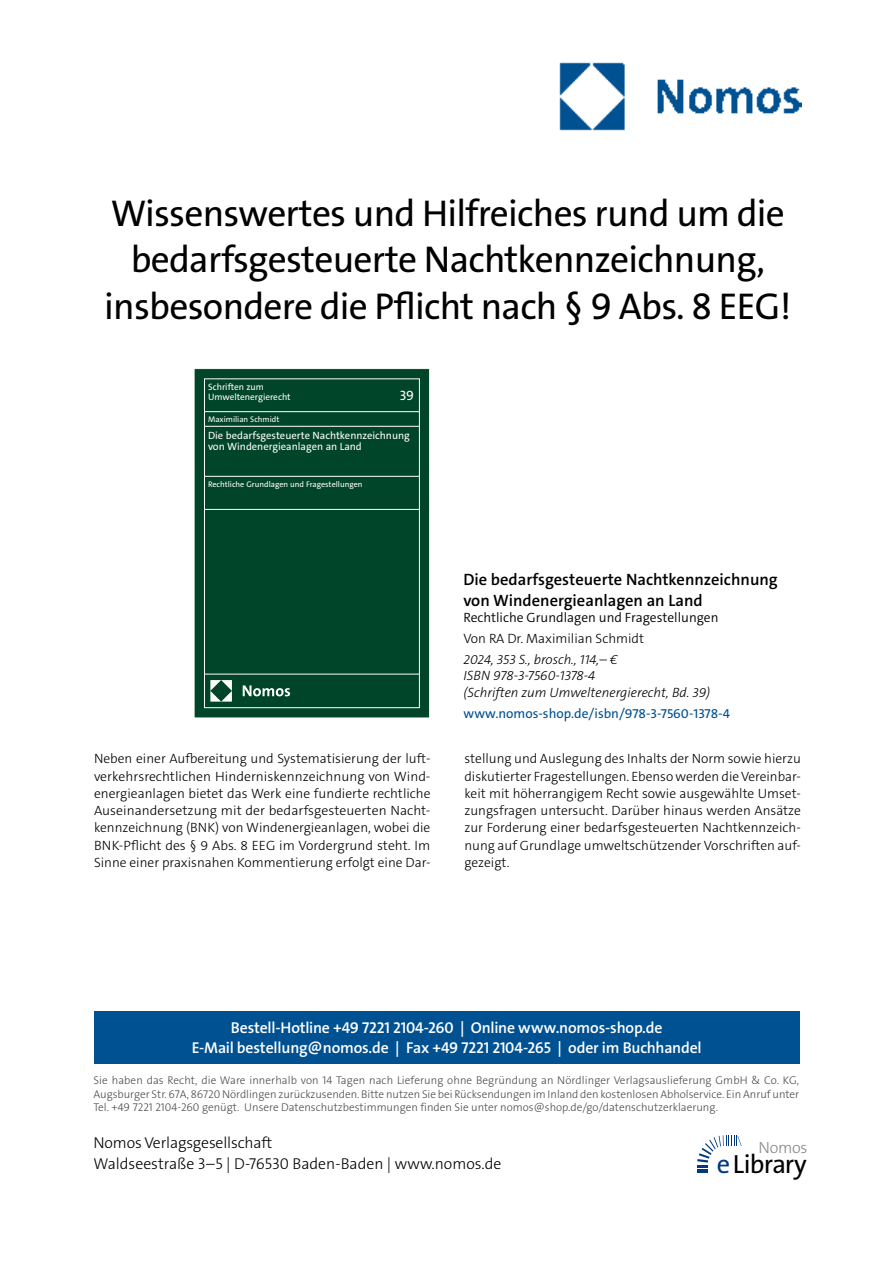
<style>
.page{position:relative;width:893px;height:1263px;background:#fff}
.page>*{position:absolute;margin:0;border:0;box-sizing:border-box;transform-origin:0 0}
.t1{font:37.5px/46.5px "The Sans Os F";letter-spacing:-.02em;color:#000;text-align:center}
.t2{font:26.4px "The Sans Os F";letter-spacing:-.03em;color:#000}
.t3{font:600 16.5px/21px "The Sans C5";color:#000}
.t4{font:300 16.2px "The Sans Os F";letter-spacing:-.02em;color:#87888a}
.t5{font:600 15.75px/21px "The Sans Os F";letter-spacing:-.01em;color:#fff;text-align:center}
.t6{font:300 15.75px/21px "The Sans Os F";color:#000}
.t7{font:300 13.5px/17.2px "The Sans C5";color:#000;text-align:justify}
.t8{font:italic 300 13.5px/16.5px "The Sans C5";color:#000}
.t9{font:13.5px "The Sans C5";color:#005192}
.t10{font:300 13.5px "The Sans C5";color:#000}
.t11{font:13.5px "The Sans C5";color:#fff}
.t12{font:300 11.25px/13.5px "The Sans Os F";color:#4b4b4d;text-align:justify}
.t13{font:10.65px/11.7px "The Sans C5";color:#fff}
.t14{font:9.3px/10.4px "The Sans C5";color:#fff}
.t15{font:8.1px "The Sans C5";color:#fff}
.s1{color:#003882}
</style>
<div class="page">
<img style="left:559px;top:62px;width:243px;height:69px">
<div style="left:94px;top:1011px;width:705px;height:52px;background:#005192"></div>
<svg style="left:697px;top:1135px;width:45px;height:38px"></svg>
<div style="left:194px;top:369px;width:236px;height:348px;background:#00442a"></div>
<div style="left:204px;top:379px;width:216px;height:329px;border:1px solid #fff"></div>
<hr style="left:204px;top:411px;width:216px;height:1px;background:#fff">
<hr style="left:204px;top:426px;width:216px;height:1px;background:#fff">
<hr style="left:204px;top:476px;width:216px;height:1px;background:#fff">
<hr style="left:204px;top:509px;width:216px;height:1px;background:#fff">
<hr style="left:204px;top:674px;width:216px;height:1px;background:#fff">
<svg style="left:243px;top:685px;width:47px;height:11px"></svg>
<svg style="left:210px;top:680px;width:22px;height:22px"></svg>
<h1 class="t1" style="left:104px;top:194px;width:689px">Wissenswertes und Hilfreiches rund um die bedarfsgesteuerte Nachtkennzeichnung, insbesondere die Pflicht nach § 9 Abs. 8 EEG!</h1>
<p class="t14" style="left:208px;top:382px;width:84px">Schriften zum<br>Umweltenergierecht</p>
<p class="t11" style="left:400px;top:387px;width:16px">39</p>
<p class="t15" style="left:208px;top:414px;width:73px">Maximilian Schmidt</p>
<p class="t13" style="left:208px;top:429px;width:203px">Die bedarfsgesteuerte Nachtkennzeichnung von Windenergieanlagen an Land</p>
<p class="t15" style="left:208px;top:479px;width:156px">Rechtliche Grundlagen und Fragestellungen</p>
<p class="t3" style="left:463px;top:569px;width:316px">Die bedarfsgesteuerte Nachtkennzeichnung von Windenergieanlagen an Land</p>
<p class="t10" style="left:463px;top:609px;width:257px">Rechtliche Grundlagen und Fragestellungen</p>
<p class="t7" style="left:463px;top:630px;width:182px">Von RA Dr. Maximilian Schmidt</p>
<p class="t8" style="left:463px;top:651px;width:248px">2024, 353 S., brosch., 114,– €<br>ISBN 978-3-7560-1378-4<br>(Schriften zum Umweltenergierecht, Bd. 39)</p>
<p class="t9" style="left:463px;top:704px;width:268px">www.nomos-shop.de/isbn/978-3-7560-1378-4</p>
<p class="t7" style="left:94px;top:750px;width:338px">Neben einer Aufbereitung und Systematisierung der luft&shy;verkehrsrechtlichen Hinderniskennzeichnung von Wind&shy;energieanlagen bietet das Werk eine fundierte rechtliche Auseinandersetzung mit der bedarfsgesteuerten Nacht&shy;kennzeichnung (BNK) von Windenergieanlagen, wobei die BNK-Pflicht des § 9 Abs. 8 EEG im Vordergrund steht. Im Sinne einer praxisnahen Kommentierung erfolgt eine Dar-</p>
<p class="t7" style="left:464px;top:750px;width:338px">stellung und Auslegung des Inhalts der Norm sowie hierzu diskutierter Fragestellungen. Ebenso werden die Vereinbar&shy;keit mit höherrangigem Recht sowie ausgewählte Umset&shy;zungsfragen untersucht. Darüber hinaus werden Ansätze zur Forderung einer bedarfsgesteuerten Nachtkennzeich&shy;nung auf Grundlage umweltschützender Vorschriften auf&shy;gezeigt.</p>
<p class="t5" style="left:192px;top:1017px;width:511px">Bestell-Hotline +49 7221 2104-260 | Online www.nomos-shop.de<br>E-Mail bestellung@nomos.de | Fax +49 7221 2104-265 | oder im Buchhandel</p>
<p class="t12" style="left:94px;top:1074px;width:707px">Sie haben das Recht, die Ware innerhalb von 14 Tagen nach Lieferung ohne Begründung an Nördlinger Verlagsauslieferung GmbH &amp; Co. KG, Augsburger Str. 67A, 86720 Nördlingen zurückzusenden. Bitte nutzen Sie bei Rücksendungen im Inland den kostenlosen Abholservice. Ein Anruf unter Tel. +49 7221 2104-260 genügt. Unsere Datenschutzbestimmungen finden Sie unter nomos@shop.de/go/datenschutzerklaerung.</p>
<p class="t6" style="left:94px;top:1133px;width:409px">Nomos Verlagsgesellschaft<br>Waldseestraße 3–5 | D-76530 Baden-Baden | www.nomos.de</p>
<p class="t4" style="left:758px;top:1137px;width:51px">Nomos</p>
<h2 class="t2" style="left:717px;top:1153px;width:91px"><span class="s1">e</span>Library</h2>
</div>
